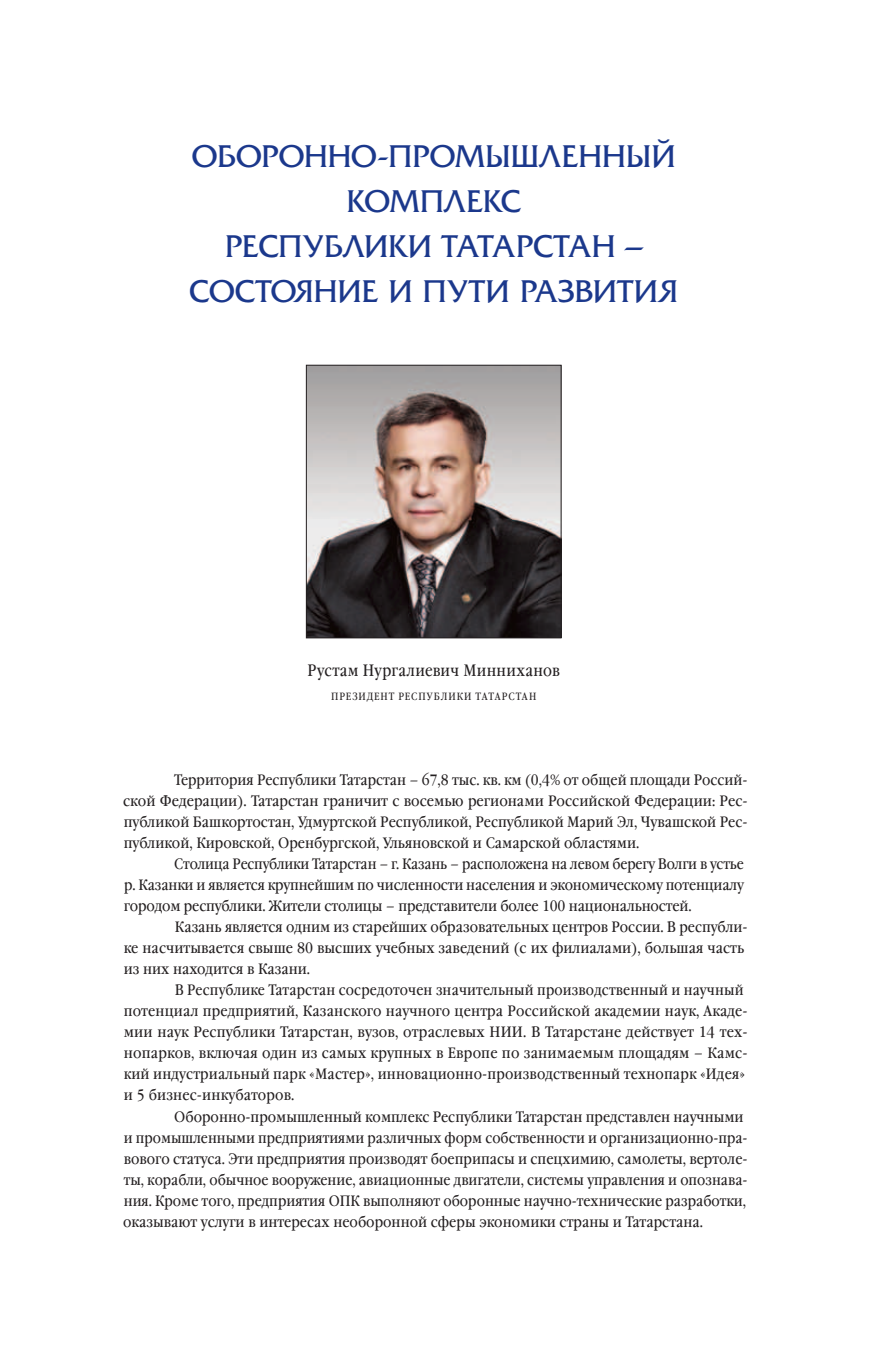
<style>
.page{position:relative;width:893px;height:1361px;background:#fff}
.page>*{position:absolute;margin:0;border:0;box-sizing:border-box;transform-origin:0 0}
.t1{font:33px "AG Friquer";letter-spacing:.035em;color:#1b388c}
.t2{font:16.5px "Garamond Book Narrow C";letter-spacing:.02em;color:#231f20}
.t3{font:15px/21px "Garamond Book Narrow C";color:#231f20;text-align:justify}
.t4{font:15px/21px "Garamond Book Narrow C";color:#231f20;scale:1.04 1}
.t5{font:10.5px "Garamond Book Narrow C";color:#231f20}
</style>
<div class="page">
<img style="left:308px;top:367px;width:251px;height:269px">
<div style="left:306px;top:365px;width:255px;height:273px;border:1px solid #231f20"></div>
<h1 class="t1" style="left:192px;top:139px;width:24px">оборонно</h1>
<h1 class="t1" style="left:377px;top:139px;width:37px">-промышленный</h1>
<h1 class="t1" style="left:347px;top:184px;width:23px">комплекс</h1>
<h1 class="t1" style="left:225px;top:229px;width:20px">респ</h1>
<h1 class="t1" style="left:303px;top:229px;width:43px">ублики</h1>
<h1 class="t1" style="left:442px;top:229px;width:72px">татарс</h1>
<h1 class="t1" style="left:554px;top:229px;width:90px">тан –</h1>
<h1 class="t1" style="left:189px;top:274px;width:23px">сос</h1>
<h1 class="t1" style="left:256px;top:274px;width:80px">тояние</h1>
<h1 class="t1" style="left:389px;top:274px;width:290px">и пути развития</h1>
<p class="t2" style="left:308px;top:661px;width:254px">Рустам Нургалиевич Минниханов</p>
<p class="t5" style="left:331px;top:690px;width:36px">Президент</p>
<p class="t5" style="left:398px;top:690px;width:15px">Республики</p>
<p class="t5" style="left:476px;top:690px;width:15px">Татарстан</p>
<p class="t3" style="left:123px;top:770px;width:626px;text-indent:51px">Территория Республики Татарстан – 67,8 тыс. кв. км (0,4% от общей площади Россий&shy;ской Федерации). Татарстан граничит с восемью регионами Российской Федерации: Рес&shy;публикой Башкортостан, Удмуртской Республикой, Республикой Марий Эл, Чувашской Рес&shy;публикой, Кировской, Оренбургской, Ульяновской и Самарской областями.</p>
<p class="t3" style="left:124px;top:854px;width:622px;text-indent:51px">Столица Республики Татарстан – г. Казань – расположена на левом берегу Волги в устье р. Казанки и является крупнейшим по численности населения и экономическому потенциалу городом республики. Жители столицы – представители более 100 национальностей.</p>
<p class="t4" style="left:124px;top:917px;width:601px;text-indent:51px">Казань является одним из старейших образовательных центров России. В республи&shy;ке насчитывается свыше 80 высших учебных заведений (с их филиалами), большая часть из них находится в Казани.</p>
<p class="t3" style="left:124px;top:980px;width:625px;text-align:left;text-indent:51px">В Республике Татарстан сосредоточен значительный производственный и научный потенциал предприятий, Казанского научного центра Российской академии наук, Акаде&shy;мии наук Республики Татарстан, вузов, отраслевых НИИ. В Татарстане действует 14 тех&shy;нопарков, включая один из самых крупных в Европе по занимаемым площадям – Камс&shy;кий индустриальный парк «Мастер», инновационно-производственный технопарк «Идея» и 5 бизнес-инкубаторов.</p>
<p class="t4" style="left:123px;top:1106px;width:602px;text-indent:51px">Оборонно-промышленный комплекс Республики Татарстан представлен научными и промышленными предприятиями различных форм собственности и организационно-пра&shy;вового статуса. Эти предприятия производят боеприпасы и спецхимию, самолеты, вертоле&shy;ты, корабли, обычное вооружение, авиационные двигатели, системы управления и опознава&shy;ния. Кроме того, предприятия ОПК выполняют оборонные научно-технические разработки, оказывают услуги в интересах необоронной сферы экономики страны и Татарстана.</p>
</div>
